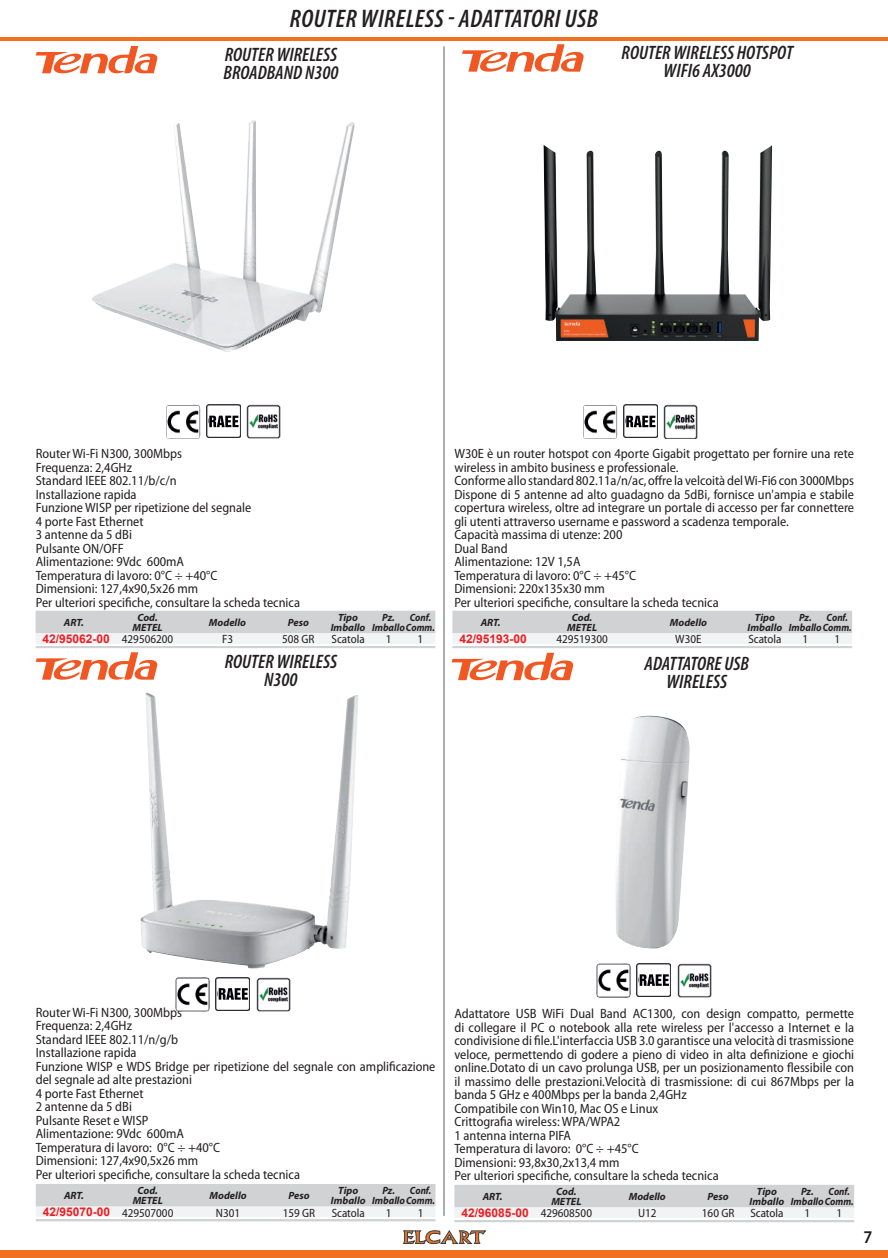
<style>
.page{position:relative;width:888px;height:1258px;background:#fff}
.page>*{position:absolute;margin:0;border:0;box-sizing:border-box;transform-origin:0 0}
.t1{font:italic 600 condensed 25.5px "Myriad Pro";letter-spacing:.02em;color:#231f20}
.t2{font:italic 600 condensed 19.5px/18px "Myriad Pro";color:#231f20;text-align:center}
.t3{font:600 semi-condensed 18px "Myriad Pro";color:#231f20}
.t4{font:semi-condensed 13.5px/13.5px "Myriad Pro";color:#231f20}
.t5{font:semi-condensed 12px "Myriad Pro";color:#231f20}
.t6{font:700 12px "Arial";color:#ee1d23}
.t7{font:italic 700 10.5px/10.5px "Myriad Pro";color:#231f20;text-align:center}
.t8{font:italic 700 10.5px/10.5px "Myriad Pro";color:#231f20;scale:.95 1}
.t9{font:italic 700 10.5px "Myriad Pro";color:#231f20;scale:.9 1}
.s1{font-family:"Myriad Pro";font-weight:400;font-stretch:semi-condensed;color:#231f20}
</style>
<div class="page">
<hr style="left:443px;top:46px;width:2px;height:1170px;background:#6c6d70">
<div style="left:0;top:1250px;width:888px;height:8px;background:#f17021"></div>
<hr style="left:0;top:37px;width:888px;height:3px;background:#f17021">
<svg style="left:403px;top:1230px;width:83px;height:14px"></svg>
<svg style="left:36px;top:1184px;width:399px;height:37px"></svg>
<hr style="left:36px;top:1217px;width:399px;height:2px;background:#fff">
<svg style="left:36px;top:47px;width:121px;height:26px"></svg>
<img style="left:92px;top:120px;width:263px;height:232px">
<img style="left:247px;top:405px;width:34px;height:34px">
<img style="left:207px;top:405px;width:34px;height:33px">
<div style="left:209px;top:407px;width:30px;height:29px;background:#fff"></div>
<img style="left:209px;top:416px;width:30px;height:11px">
<img style="left:166px;top:405px;width:34px;height:34px">
<svg style="left:36px;top:611px;width:399px;height:69px"></svg>
<img style="left:140px;top:692px;width:219px;height:277px">
<img style="left:256px;top:977px;width:34px;height:34px">
<img style="left:216px;top:977px;width:34px;height:33px">
<div style="left:218px;top:980px;width:30px;height:28px;background:#fff"></div>
<img style="left:219px;top:988px;width:29px;height:12px">
<img style="left:175px;top:977px;width:35px;height:34px">
<svg style="left:462px;top:44px;width:122px;height:28px"></svg>
<img style="left:543px;top:145px;width:229px;height:196px">
<img style="left:664px;top:405px;width:34px;height:34px">
<img style="left:623px;top:405px;width:34px;height:33px">
<div style="left:626px;top:408px;width:30px;height:28px;background:#fff"></div>
<img style="left:626px;top:416px;width:29px;height:11px">
<img style="left:583px;top:405px;width:34px;height:34px">
<svg style="left:454px;top:1185px;width:400px;height:37px"></svg>
<hr style="left:454px;top:1218px;width:400px;height:2px;background:#fff">
<svg style="left:452px;top:611px;width:400px;height:69px"></svg>
<img style="left:616px;top:715px;width:74px;height:234px">
<img style="left:677px;top:963px;width:34px;height:34px">
<img style="left:637px;top:963px;width:34px;height:33px">
<div style="left:639px;top:966px;width:30px;height:28px;background:#fff"></div>
<img style="left:640px;top:974px;width:29px;height:12px">
<img style="left:596px;top:963px;width:35px;height:35px">
<h1 class="t1" style="left:290px;top:3px;width:310px">ROUTER WIRELESS - ADATTATORI USB</h1>
<h2 class="t2" style="left:224px;top:45px;width:116px;text-align:left">ROUTER WIRELESS<br>BROADBAND N300</h2>
<h2 class="t2" style="left:622px;top:43px;width:173px">ROUTER WIRELESS HOTSPOT<br>WIFI6 AX3000</h2>
<p class="t4" style="left:36px;top:447px;width:266px">Router Wi-Fi N300, 300Mbps<br>Frequenza: 2,4GHz<br>Standard IEEE 802.11/b/c/n<br>Installazione rapida<br>Funzione WISP per ripetizione del segnale<br>4 porte Fast Ethernet<br>3 antenne da 5 dBi<br>Pulsante ON/OFF<br>Alimentazione: 9Vdc 600mA<br>Temperatura di lavoro: 0°C ÷ +40°C<br>Dimensioni: 127,4x90,5x26 mm<br>Per ulteriori specifiche, consultare la scheda tecnica</p>
<p class="t4" style="left:454px;top:447px;width:401px">W30E è un router hotspot con 4porte Gigabit progettato per fornire una rete wireless in ambito business e professionale.<br>Conforme allo standard 802.11a/n/ac, offre la velcoità del Wi-Fi6 con 3000Mbps Dispone di 5 antenne ad alto guadagno da 5dBi, fornisce un'ampia e stabile copertura wireless, oltre ad integrare un portale di accesso per far connettere gli utenti attraverso username e password a scadenza temporale.<br>Capacità massima di utenze: 200<br>Dual Band<br>Alimentazione: 12V 1,5A<br>Temperatura di lavoro: 0°C ÷ +45°C<br>Dimensioni: 220x135x30 mm<br>Per ulteriori specifiche, consultare la scheda tecnica</p>
<p class="t9" style="left:410px;top:610px;width:25px">Conf.</p>
<p class="t7" style="left:64px;top:617px;width:22px">ART.</p>
<p class="t7" style="left:132px;top:612px;width:32px">Cod.<br>METEL</p>
<p class="t7" style="left:209px;top:617px;width:39px">Modello</p>
<p class="t7" style="left:288px;top:617px;width:23px">Peso</p>
<p class="t7" style="left:331px;top:612px;width:36px">Tipo<br>Imballo</p>
<p class="t8" style="left:372px;top:612px;width:68px;text-indent:10px">Pz.<br>ImballoComm.</p>
<p class="t9" style="left:826px;top:610px;width:25px">Conf.</p>
<p class="t7" style="left:481px;top:617px;width:22px">ART.</p>
<p class="t7" style="left:567px;top:612px;width:32px">Cod.<br>METEL</p>
<p class="t7" style="left:670px;top:617px;width:39px">Modello</p>
<p class="t7" style="left:748px;top:612px;width:36px">Tipo<br>Imballo</p>
<p class="t8" style="left:789px;top:612px;width:68px;text-indent:10px">Pz.<br>ImballoComm.</p>
<p class="t6" style="left:43px;top:630px;width:132px">42/95062-00 <span class="s1">429506200</span></p>
<p class="t5" style="left:222px;top:633px;width:13px">F3</p>
<p class="t5" style="left:282px;top:633px;width:34px">508 GR</p>
<p class="t5" style="left:331px;top:633px;width:35px">Scatola</p>
<p class="t5" style="left:386px;top:633px;width:7px">1</p>
<p class="t5" style="left:418px;top:633px;width:7px">1</p>
<p class="t6" style="left:459px;top:630px;width:69px">42/95193-00</p>
<p class="t5" style="left:556px;top:633px;width:53px">429519300</p>
<p class="t5" style="left:675px;top:633px;width:28px">W30E</p>
<p class="t5" style="left:748px;top:633px;width:35px">Scatola</p>
<p class="t5" style="left:802px;top:633px;width:7px">1</p>
<p class="t5" style="left:834px;top:633px;width:7px">1</p>
<h2 class="t2" style="left:225px;top:652px;width:114px">ROUTER WIRELESS<br>N300</h2>
<h2 class="t2" style="left:644px;top:654px;width:106px">ADATTATORE USB<br>WIRELESS</h2>
<p class="t4" style="left:36px;top:1005px;width:401px">Router Wi-Fi N300, 300Mbps<br>Frequenza: 2,4GHz<br>Standard IEEE 802.11/n/g/b<br>Installazione rapida<br>Funzione WISP e WDS Bridge per ripetizione del segnale con amplificazione del segnale ad alte prestazioni<br>4 porte Fast Ethernet<br>2 antenne da 5 dBi<br>Pulsante Reset e WISP<br>Alimentazione: 9Vdc 600mA<br>Temperatura di lavoro: 0°C ÷ +40°C<br>Dimensioni: 127,4x90,5x26 mm<br>Per ulteriori specifiche, consultare la scheda tecnica</p>
<p class="t4" style="left:454px;top:1007px;width:401px">Adattatore USB WiFi Dual Band AC1300, con design compatto, permette di collegare il PC o notebook alla rete wireless per l'accesso a Internet e la condivisione di file.L'interfaccia USB 3.0 garantisce una velocità di trasmissione veloce, permettendo di godere a pieno di video in alta definizione e giochi online.Dotato di un cavo prolunga USB, per un posizionamento flessibile con il massimo delle prestazioni.Velocità di trasmissione: di cui 867Mbps per la banda 5 GHz e 400Mbps per la banda 2,4GHz<br>Compatibile con Win10, Mac OS e Linux<br>Crittografia wireless: WPA/WPA2<br>1 antenna interna PIFA<br>Temperatura di lavoro: 0°C ÷ +45°C<br>Dimensioni: 93,8x30,2x13,4 mm<br>Per ulteriori specifiche, consultare la scheda tecnica</p>
<p class="t9" style="left:410px;top:1183px;width:25px">Conf.</p>
<p class="t7" style="left:64px;top:1190px;width:22px">ART.</p>
<p class="t7" style="left:133px;top:1185px;width:32px">Cod.<br>METEL</p>
<p class="t7" style="left:210px;top:1190px;width:39px">Modello</p>
<p class="t7" style="left:288px;top:1190px;width:23px">Peso</p>
<p class="t7" style="left:331px;top:1185px;width:36px">Tipo<br>Imballo</p>
<p class="t8" style="left:372px;top:1185px;width:68px;text-indent:10px">Pz.<br>ImballoComm.</p>
<p class="t6" style="left:43px;top:1203px;width:132px">42/95070-00 <span class="s1">429507000</span></p>
<p class="t5" style="left:216px;top:1206px;width:26px">N301</p>
<p class="t5" style="left:283px;top:1206px;width:34px">159 GR</p>
<p class="t5" style="left:332px;top:1206px;width:35px">Scatola</p>
<p class="t5" style="left:386px;top:1206px;width:7px">1</p>
<p class="t5" style="left:418px;top:1206px;width:7px">1</p>
<p class="t9" style="left:828px;top:1184px;width:25px">Conf.</p>
<p class="t7" style="left:483px;top:1191px;width:22px">ART.</p>
<p class="t7" style="left:551px;top:1186px;width:32px">Cod.<br>METEL</p>
<p class="t7" style="left:629px;top:1191px;width:39px">Modello</p>
<p class="t7" style="left:707px;top:1191px;width:23px">Peso</p>
<p class="t7" style="left:750px;top:1186px;width:36px">Tipo<br>Imballo</p>
<p class="t8" style="left:791px;top:1186px;width:68px;text-indent:10px">Pz.<br>ImballoComm.</p>
<p class="t6" style="left:461px;top:1204px;width:132px">42/96085-00 <span class="s1">429608500</span></p>
<p class="t5" style="left:638px;top:1207px;width:20px">U12</p>
<p class="t5" style="left:702px;top:1207px;width:34px">160 GR</p>
<p class="t5" style="left:750px;top:1207px;width:35px">Scatola</p>
<p class="t5" style="left:804px;top:1207px;width:7px">1</p>
<p class="t5" style="left:836px;top:1207px;width:7px">1</p>
<h3 class="t3" style="left:863px;top:1225px;width:10px">7</h3>
</div>
